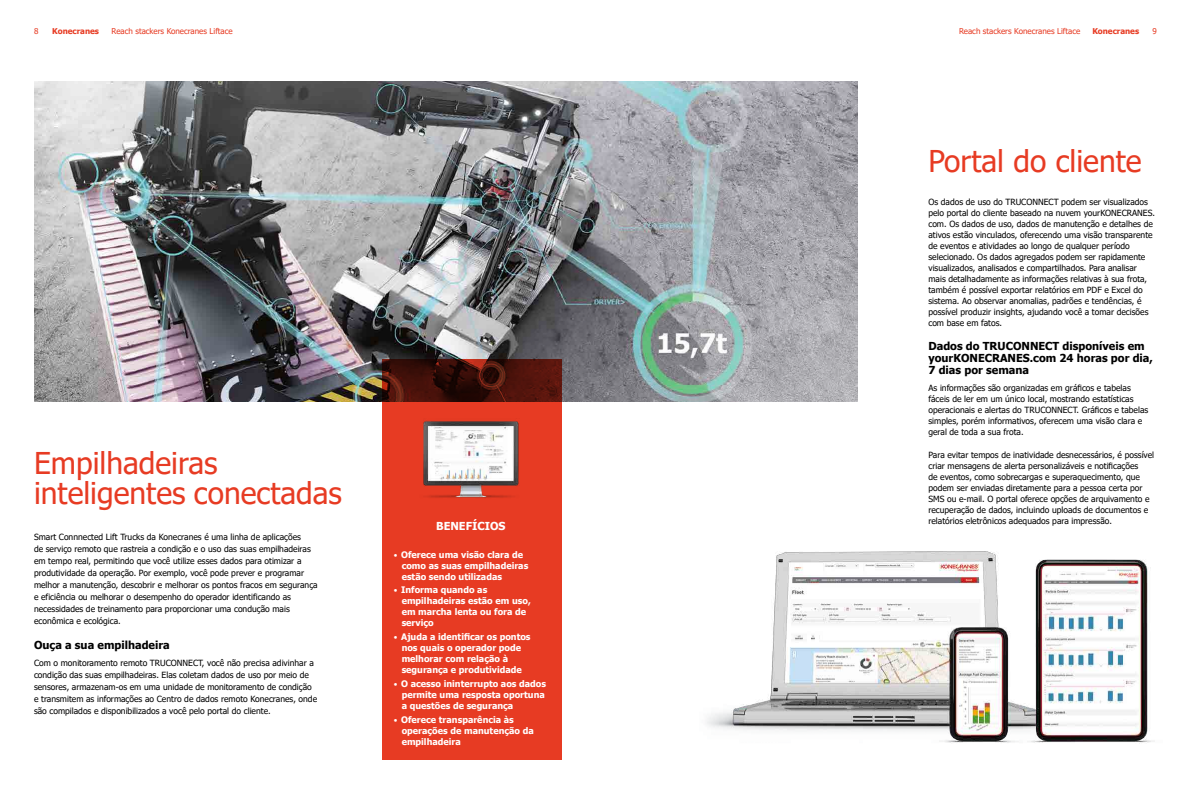
<style>
.page{position:relative;width:1191px;height:794px;background:#fff}
.page>*{position:absolute;margin:0;border:0;box-sizing:border-box;transform-origin:0 0}
.t1{font:30px/30px "Tahoma";color:#e73b23}
.t2{font:700 11px/12px "Tahoma";color:#000}
.t3{font:700 11px "Tahoma";color:#fff}
.t4{font:700 9px/11px "Tahoma";color:#fff}
.t5{font:8.5px/11px "Tahoma";color:#000}
.t6{font:8px "Tahoma";color:#e73b23}
.t7{font:700 8px "Tahoma";color:#e73b23}
.s1{font-weight:400;font-size:8px}
</style>
<div class="page">
<img style="left:34px;top:81px;width:823px;height:320px">
<img style="left:707px;top:551px;width:448px;height:192px">
<div style="left:382px;top:360px;width:179px;height:400px;background:#e73b23"></div>
<img style="left:423px;top:421px;width:96px;height:77px">
<p class="t6" style="left:34px;top:26px;width:6px">8</p>
<p class="t7" style="left:52px;top:25px;width:48px">Konecranes</p>
<p class="t6" style="left:112px;top:26px;width:123px">Reach stackers Konecranes Liftace</p>
<p class="t6" style="left:959px;top:26px;width:123px">Reach stackers Konecranes Liftace</p>
<p class="t7" style="left:1092px;top:25px;width:48px">Konecranes</p>
<p class="t6" style="left:1152px;top:26px;width:6px">9</p>
<h1 class="t1" style="left:34px;top:449px;width:309px">Empilhadeiras inteligentes conectadas</h1>
<p class="t5" style="left:34px;top:531px;width:285px;line-height:12px">Smart Connnected Lift Trucks da Konecranes é uma linha de aplicações<br>de serviço remoto que rastreia a condição e o uso das suas empilhadeiras em tempo real, permitindo que você utilize esses dados para otimizar a produtividade da operação. Por exemplo, você pode prever e programar melhor a manutenção, descobrir e melhorar os pontos fracos em segurança e eficiência ou melhorar o desempenho do operador identificando as necessidades de treinamento para proporcionar uma condução mais econômica e ecológica.</p>
<p class="t2" style="left:34px;top:639px;width:137px">Ouça a sua empilhadeira</p>
<p class="t5" style="left:34px;top:658px;width:285px;line-height:12px">Com o monitoramento remoto TRUCONNECT, você não precisa adivinhar a condição das suas empilhadeiras. Elas coletam dados de uso por meio de sensores, armazenam-os em uma unidade de monitoramento de condição e transmitem as informações ao Centro de dados remoto Konecranes, onde são compilados e disponibilizados a você pelo portal do cliente.</p>
<p class="t3" style="left:436px;top:518px;width:71px">BENEFÍCIOS</p>
<p class="t4" style="left:402px;top:549px;width:128px;text-indent:-8px"><span class="s1">•</span> Oferece uma visão clara de como as suas empilhadeiras estão sendo utilizadas</p>
<p class="t4" style="left:402px;top:585px;width:131px;text-indent:-8px"><span class="s1">•</span> Informa quando as empilhadeiras estão em uso, em marcha lenta ou fora de serviço</p>
<p class="t4" style="left:402px;top:632px;width:130px;text-indent:-8px"><span class="s1">•</span> Ajuda a identificar os pontos nos quais o operador pode melhorar com relação à segurança e produtividade</p>
<p class="t4" style="left:402px;top:678px;width:146px;text-indent:-8px"><span class="s1">•</span> O acesso ininterrupto aos dados permite uma resposta oportuna a questões de segurança</p>
<p class="t4" style="left:402px;top:714px;width:134px;text-indent:-8px"><span class="s1">•</span> Oferece transparência às operações de manutenção da empilhadeira</p>
<h1 class="t1" style="left:928px;top:147px;width:215px">Portal do cliente</h1>
<p class="t5" style="left:928px;top:197px;width:228px">Os dados de uso do TRUCONNECT podem ser visualizados pelo portal do cliente baseado na nuvem yourKONECRANES. com. Os dados de uso, dados de manutenção e detalhes de ativos estão vinculados, oferecendo uma visão transparente de eventos e atividades ao longo de qualquer período selecionado. Os dados agregados podem ser rapidamente visualizados, analisados e compartilhados. Para analisar mais detalhadamente as informações relativas à sua frota, também é possível exportar relatórios em PDF e Excel do sistema. Ao observar anomalias, padrões e tendências, é possível produzir insights, ajudando você a tomar decisões com base em fatos.</p>
<p class="t2" style="left:928px;top:341px;width:226px">Dados do TRUCONNECT disponíveis em yourKONECRANES.com 24 horas por dia,<br>7 dias por semana</p>
<p class="t5" style="left:928px;top:383px;width:221px">As informações são organizadas em gráficos e tabelas fáceis de ler em um único local, mostrando estatísticas operacionais e alertas do TRUCONNECT. Gráficos e tabelas simples, porém informativos, oferecem uma visão clara e geral de toda a sua frota.</p>
<p class="t5" style="left:928px;top:450px;width:227px">Para evitar tempos de inatividade desnecessários, é possível criar mensagens de alerta personalizáveis e notificações<br>de eventos, como sobrecargas e superaquecimento, que podem ser enviadas diretamente para a pessoa certa por SMS ou e-mail. O portal oferece opções de arquivamento e recuperação de dados, incluindo uploads de documentos e relatórios eletrônicos adequados para impressão.</p>
</div>
